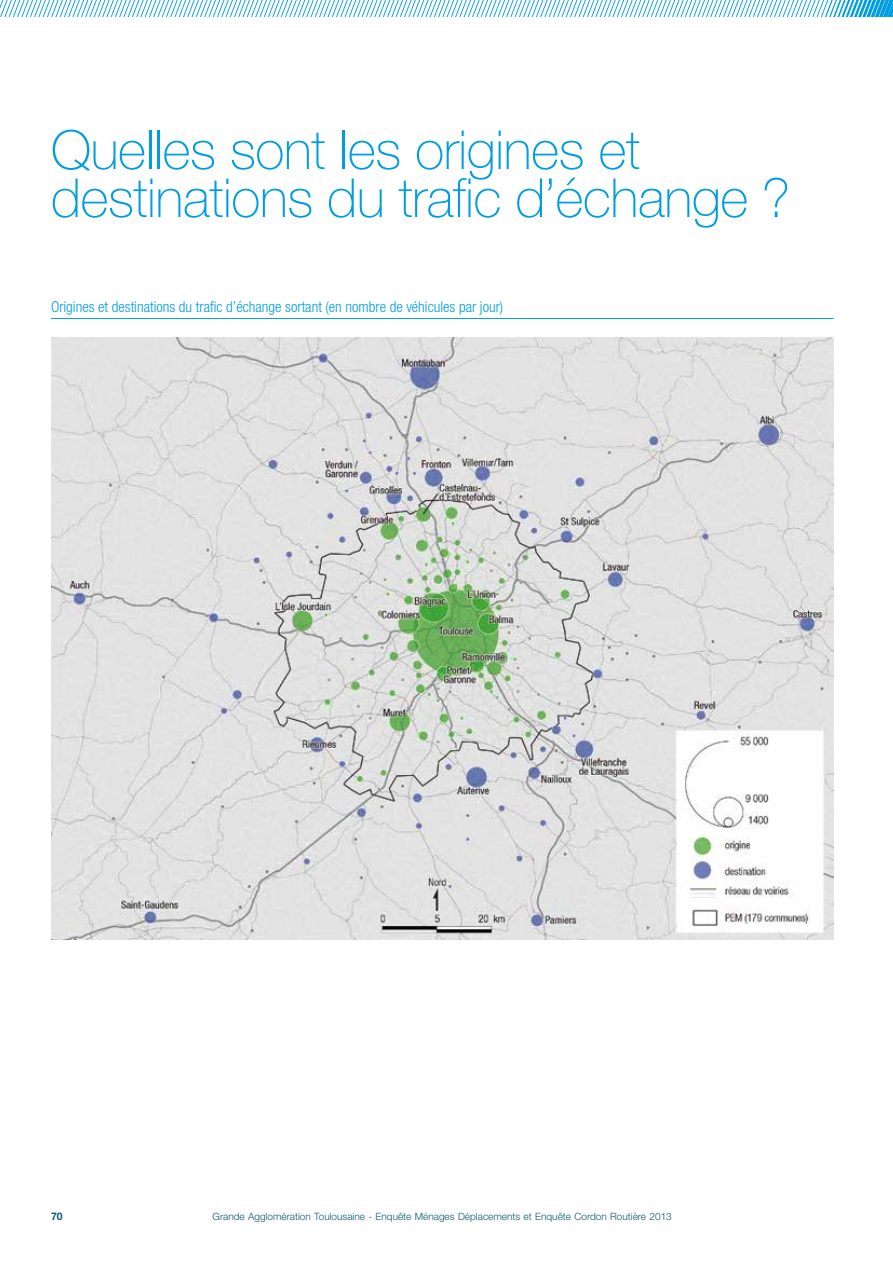
<style>
.page{position:relative;width:893px;height:1263px;background:#fff}
.page>*{position:absolute;margin:0;border:0;box-sizing:border-box;transform-origin:0 0}
.t1{font:100 54px/48px "Helvetica Neue LT Std";letter-spacing:-.01em;color:#009ee0}
.t2{font:300 condensed 15px "Helvetica Neue LT Std";color:#009ee0}
.t3{font:700 10.5px "Helvetica Neue LT Std";color:#0d5970}
.t4{font:300 10.05px "Helvetica Neue LT Std";color:#0d5970}
</style>
<div class="page">
<svg style="left:0;top:0;width:893px;height:17px"></svg>
<img style="left:51px;top:337px;width:782px;height:603px">
<hr style="left:51px;top:318px;width:782px;height:1px;background:#009ee0">
<h1 class="t1" style="left:51px;top:126px;width:741px">Quelles sont les origines et destinations du trafic d’échange ?</h1>
<h2 class="t2" style="left:51px;top:298px;width:454px">Origines et destinations du trafic d’échange sortant (en nombre de véhicules par jour)</h2>
<p class="t3" style="left:51px;top:1210px;width:13px">70</p>
<p class="t4" style="left:213px;top:1211px;width:461px">Grande Agglomération Toulousaine - Enquête Ménages Déplacements et Enquête Cordon Routière 2013</p>
</div>
